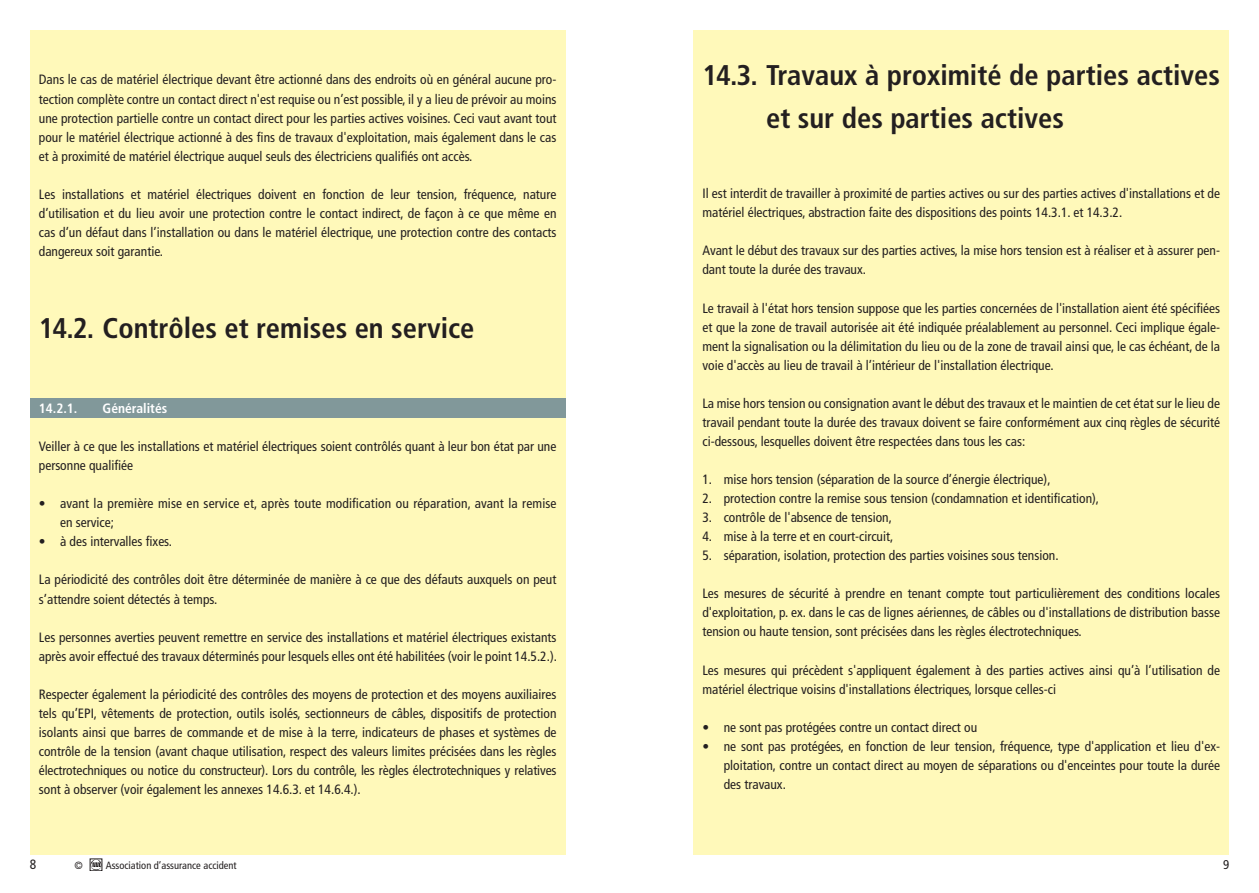
<style>
.page{position:relative;width:1259px;height:893px;background:#fff}
.page>*{position:absolute;margin:0;border:0;box-sizing:border-box;transform-origin:0 0}
.t1{font:700 condensed 28.5px/42.8px "Frutiger";color:#231f20}
.t2{font:condensed 13.5px/19px "Frutiger";color:#231f20;text-align:justify}
.t3{font:700 condensed 13.5px "Frutiger";color:#fff}
.t4{font:condensed 12.75px "Frutiger";color:#231f20}
.t5{font:condensed 10.5px "Frutiger";color:#231f20}
</style>
<div class="page">
<div style="left:693px;top:30px;width:536px;height:825px;background:#fff9ba"></div>
<div style="left:30px;top:30px;width:536px;height:825px;background:#fff9ba"></div>
<div style="left:30px;top:399px;width:536px;height:19px;background:#81989a"></div>
<div style="left:90px;top:859px;width:12px;height:12px;border:1px solid #231f20"></div>
<svg style="left:90px;top:859px;width:12px;height:11px"></svg>
<p class="t2" style="left:39px;top:70px;width:519px">Dans le cas de matériel électrique devant être actionné dans des endroits où en général aucune pro&shy;tection complète contre un contact direct n'est requise ou n’est possible, il y a lieu de prévoir au moins une protection partielle contre un contact direct pour les parties actives voisines. Ceci vaut avant tout pour le matériel électrique actionné à des fins de travaux d'exploitation, mais également dans le cas et à proximité de matériel électrique auquel seuls des électriciens qualifiés ont accès.</p>
<p class="t2" style="left:39px;top:185px;width:519px">Les installations et matériel électriques doivent en fonction de leur tension, fréquence, nature d’utilisation et du lieu avoir une protection contre le contact indirect, de façon à ce que même en cas d’un défaut dans l’installation ou dans le matériel électrique, une protection contre des contacts dangereux soit garantie.</p>
<p class="t1" style="left:39px;top:306px;width:437px">14.2. Contrôles et remises en service</p>
<p class="t3" style="left:39px;top:400px;width:40px">14.2.1.</p>
<p class="t3" style="left:103px;top:400px;width:66px">Généralités</p>
<p class="t2" style="left:39px;top:437px;width:519px">Veiller à ce que les installations et matériel électriques soient contrôlés quant à leur bon état par une personne qualifiée</p>
<p class="t2" style="left:60px;top:494px;width:498px;text-indent:-21px">• avant la première mise en service et, après toute modification ou réparation, avant la remise en service;</p>
<p class="t2" style="left:39px;top:532px;width:135px">• à des intervalles fixes.</p>
<p class="t2" style="left:39px;top:570px;width:519px">La périodicité des contrôles doit être déterminée de manière à ce que des défauts auxquels on peut s’attendre soient détectés à temps.</p>
<p class="t2" style="left:39px;top:627px;width:520px">Les personnes averties peuvent remettre en service des installations et matériel électriques existants après avoir effectué des travaux déterminés pour lesquels elles ont été habilitées (voir le point 14.5.2.).</p>
<p class="t2" style="left:39px;top:685px;width:519px">Respecter également la périodicité des contrôles des moyens de protection et des moyens auxiliaires tels qu’EPI, vêtements de protection, outils isolés, sectionneurs de câbles, dispositifs de protection isolants ainsi que barres de commande et de mise à la terre, indicateurs de phases et systèmes de contrôle de la tension (avant chaque utilisation, respect des valeurs limites précisées dans les règles électrotechniques ou notice du constructeur). Lors du contrôle, les règles électrotechniques y relatives sont à observer (voir également les annexes 14.6.3. et 14.6.4.).</p>
<p class="t2" style="left:30px;top:855px;width:8px">8</p>
<p class="t5" style="left:74px;top:859px;width:10px">©</p>
<p class="t5" style="left:106px;top:859px;width:133px">Association d’assurance accident</p>
<p class="t1" style="left:766px;top:54px;width:455px;text-indent:-64px">14.3. Travaux à proximité de parties actives et sur des parties actives</p>
<p class="t2" style="left:702px;top:184px;width:519px">Il est interdit de travailler à proximité de parties actives ou sur des parties actives d'installations et de matériel électriques, abstraction faite des dispositions des points 14.3.1. et 14.3.2.</p>
<p class="t2" style="left:702px;top:241px;width:519px">Avant le début des travaux sur des parties actives, la mise hors tension est à réaliser et à assurer pen&shy;dant toute la durée des travaux.</p>
<p class="t2" style="left:702px;top:298px;width:519px">Le travail à l'état hors tension suppose que les parties concernées de l'installation aient été spécifiées et que la zone de travail autorisée ait été indiquée préalablement au personnel. Ceci implique égale&shy;ment la signalisation ou la délimitation du lieu ou de la zone de travail ainsi que, le cas échéant, de la voie d'accès au lieu de travail à l’intérieur de l'installation électrique.</p>
<p class="t2" style="left:702px;top:394px;width:519px">La mise hors tension ou consignation avant le début des travaux et le maintien de cet état sur le lieu de travail pendant toute la durée des travaux doivent se faire conformément aux cinq règles de sécurité ci-dessous, lesquelles doivent être respectées dans tous les cas:</p>
<p class="t2" style="left:702px;top:470px;width:350px">1. mise hors tension (séparation de la source d’énergie électrique),</p>
<p class="t2" style="left:702px;top:489px;width:398px">2. protection contre la remise sous tension (condamnation et identification),</p>
<p class="t2" style="left:702px;top:508px;width:191px">3. contrôle de l'absence de tension,</p>
<p class="t2" style="left:702px;top:527px;width:192px">4. mise à la terre et en court-circuit,</p>
<p class="t2" style="left:702px;top:546px;width:358px">5. séparation, isolation, protection des parties voisines sous tension.</p>
<p class="t2" style="left:702px;top:584px;width:519px">Les mesures de sécurité à prendre en tenant compte tout particulièrement des conditions locales d'exploitation, p. ex. dans le cas de lignes aériennes, de câbles ou d'installations de distribution basse tension ou haute tension, sont précisées dans les règles électrotechniques.</p>
<p class="t2" style="left:702px;top:660px;width:519px">Les mesures qui précèdent s'appliquent également à des parties actives ainsi qu’à l’utilisation de matériel électrique voisins d'installations électriques, lorsque celles-ci</p>
<p class="t2" style="left:702px;top:717px;width:276px">• ne sont pas protégées contre un contact direct ou</p>
<p class="t2" style="left:723px;top:737px;width:498px;text-indent:-21px">• ne sont pas protégées, en fonction de leur tension, fréquence, type d'application et lieu d'ex&shy;ploitation, contre un contact direct au moyen de séparations ou d'enceintes pour toute la durée des travaux.</p>
<p class="t4" style="left:1223px;top:857px;width:8px">9</p>
</div>
